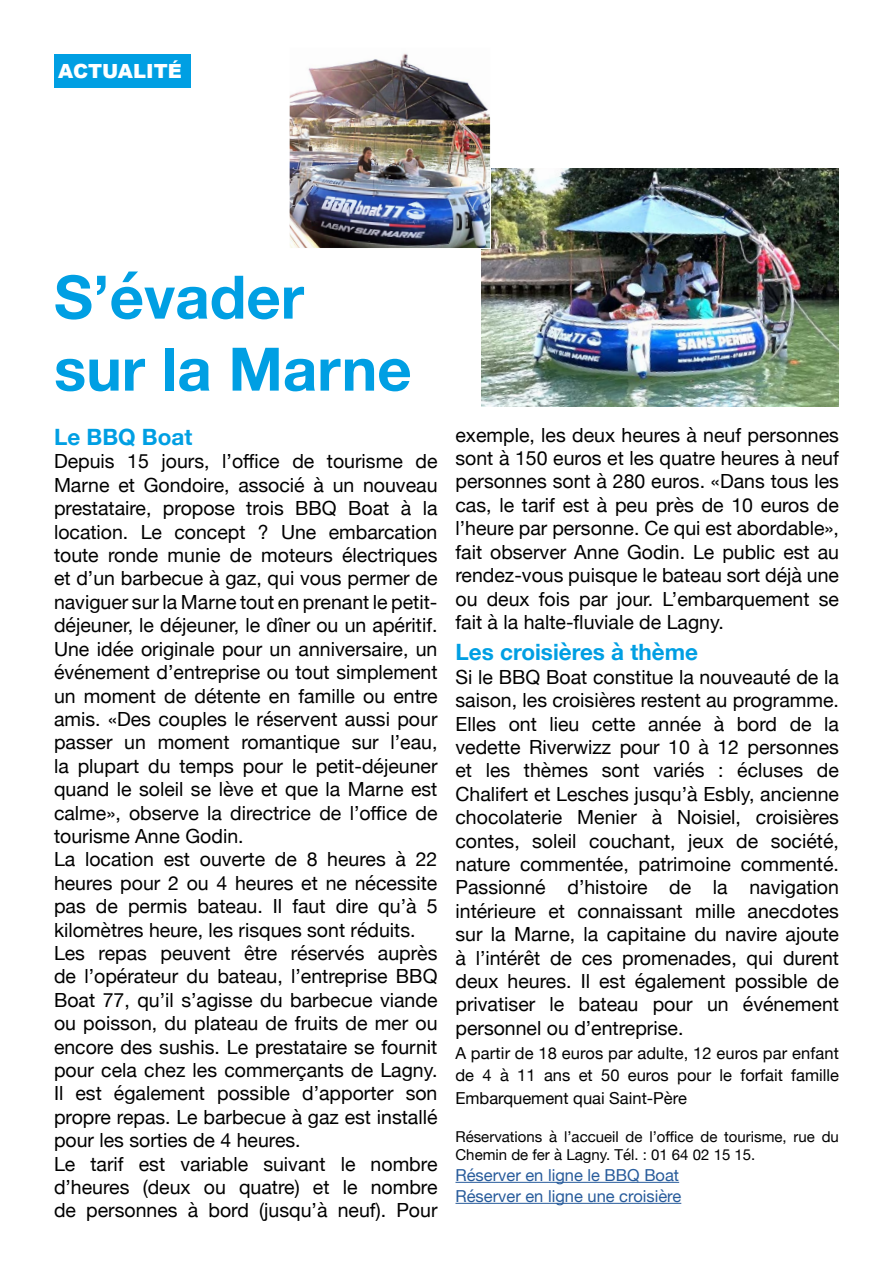
<style>
.page{position:relative;width:893px;height:1263px;background:#fff}
.page>*{position:absolute;margin:0;border:0;box-sizing:border-box;transform-origin:0 0}
.t1{font:700 60px/72px "Helvetica Neue";color:#009fe3}
.t2{font:700 22.5px "Helvetica Neue";color:#009fe3}
.t3{font:19.5px/23.4px "Helvetica Neue";color:#000;text-align:justify}
.t4{font:900 19.5px "Arial";color:#fff}
.t5{font:16.5px/22.5px "Helvetica Neue";color:#000;text-align:justify}
.t6{font:16.5px/21px "Helvetica Neue";color:#275b9b}
.t7{font:15px/18px "Helvetica Neue";color:#000}
</style>
<div class="page">
<hr style="left:455px;top:1182px;width:224px;height:1px;background:#275b9b">
<hr style="left:455px;top:1203px;width:226px;height:1px;background:#275b9b">
<img style="left:482px;top:169px;width:357px;height:237px">
<div style="left:54px;top:54px;width:136px;height:33px;background:#009fe3"></div>
<img style="left:291px;top:53px;width:198px;height:194px">
<div style="left:289px;top:47px;width:202px;height:202px;border:1px solid #fff"></div>
<p class="t4" style="left:58px;top:56px;width:125px">ACTUALITÉ</p>
<h1 class="t1" style="left:54px;top:263px;width:359px">S’évader<br>sur la Marne</h1>
<p class="t2" style="left:54px;top:419px;width:140px">Le BBQ Boat</p>
<p class="t3" style="left:54px;top:451px;width:385px;text-align:left">Depuis 15 jours, l’office de tourisme de Marne et Gondoire, associé à un nouveau prestataire, propose trois BBQ Boat à la location. Le concept ? Une embarcation toute ronde munie de moteurs électriques et d’un barbecue à gaz, qui vous permer de naviguer sur la Marne tout en prenant le petit&shy;déjeuner, le déjeuner, le dîner ou un apéritif.<br>Une idée originale pour un anniversaire, un événement d’entreprise ou tout simplement un moment de détente en famille ou entre amis. «Des couples le réservent aussi pour passer un moment romantique sur l’eau, la plupart du temps pour le petit-déjeuner quand le soleil se lève et que la Marne est calme», observe la directrice de l’office de tourisme Anne Godin.<br>La location est ouverte de 8 heures à 22 heures pour 2 ou 4 heures et ne nécessite pas de permis bateau. Il faut dire qu’à 5 kilomètres heure, les risques sont réduits.<br>Les repas peuvent être réservés auprès de l’opérateur du bateau, l’entreprise BBQ Boat 77, qu’il s’agisse du barbecue viande ou poisson, du plateau de fruits de mer ou encore des sushis. Le prestataire se fournit pour cela chez les commerçants de Lagny.<br>Il est également possible d’apporter son propre repas. Le barbecue à gaz est installé pour les sorties de 4 heures.<br>Le tarif est variable suivant le nombre d’heures (deux ou quatre) et le nombre de personnes à bord (jusqu’à neuf). Pour</p>
<p class="t3" style="left:455px;top:424px;width:385px">exemple, les deux heures à neuf personnes sont à 150 euros et les quatre heures à neuf personnes sont à 280 euros. «Dans tous les cas, le tarif est à peu près de 10 euros de l’heure par personne. Ce qui est abordable», fait observer Anne Godin. Le public est au rendez-vous puisque le bateau sort déjà une ou deux fois par jour. L’embarquement se fait à la halte-fluviale de Lagny.</p>
<p class="t2" style="left:455px;top:635px;width:244px">Les croisières à thème</p>
<p class="t3" style="left:455px;top:666px;width:385px">Si le BBQ Boat constitue la nouveauté de la saison, les croisières restent au programme.<br>Elles ont lieu cette année à bord de la vedette Riverwizz pour 10 à 12 personnes et les thèmes sont variés : écluses de Chalifert et Lesches jusqu’à Esbly, ancienne chocolaterie Menier à Noisiel, croisières contes, soleil couchant, jeux de société, nature commentée, patrimoine commenté.<br>Passionné d’histoire de la navigation intérieure et connaissant mille anecdotes sur la Marne, la capitaine du navire ajoute à l’intérêt de ces promenades, qui durent deux heures. Il est également possible de privatiser le bateau pour un événement personnel ou d’entreprise.</p>
<p class="t5" style="left:455px;top:1043px;width:385px">A partir de 18 euros par adulte, 12 euros par enfant de 4 à 11 ans et 50 euros pour le forfait famille Embarquement quai Saint-Père</p>
<p class="t7" style="left:455px;top:1128px;width:385px">Réservations à l’accueil de l’office de tourisme, rue du<br>Chemin de fer à Lagny. Tél. : 01 64 02 15 15.</p>
<p class="t6" style="left:455px;top:1165px;width:227px">Réserver en ligne le BBQ Boat<br>Réserver en ligne une croisière</p>
</div>
